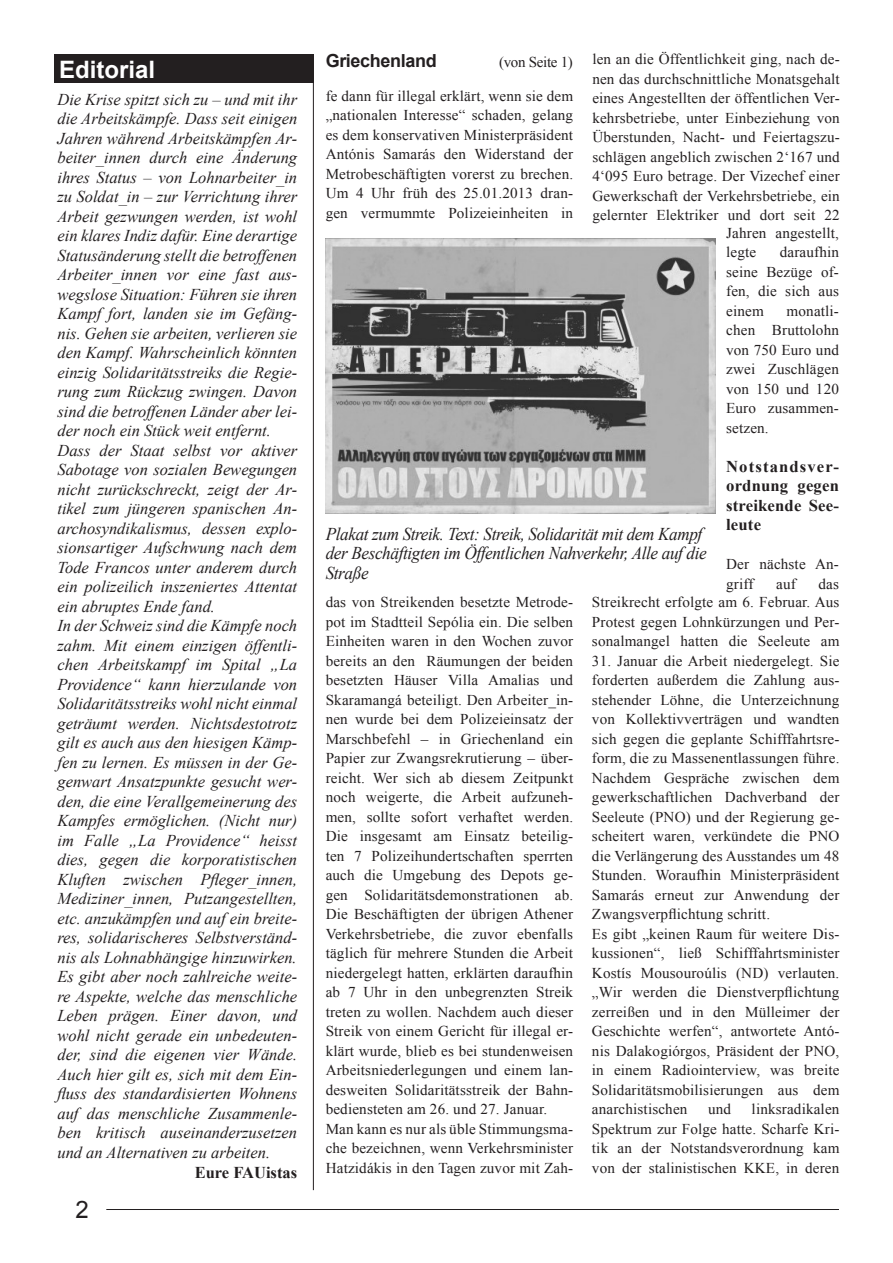
<style>
.page{position:relative;width:893px;height:1263px;background:#fff}
.page>*{position:absolute;margin:0;border:0;box-sizing:border-box;transform-origin:0 0}
.t1{font:700 24px "Arial";color:#fff}
.t2{font:24px "Arial";color:#231f20}
.t3{font:italic 18px/19.5px "Times New Roman";letter-spacing:-.02em;color:#231f20;scale:.95 1}
.t4{font:700 18px "Arial";letter-spacing:-.02em;color:#231f20}
.t5{font:italic 16.5px/19.5px "Times New Roman";color:#231f20}
.t6{font:700 16.5px/19.5px "Times New Roman";letter-spacing:.01em;color:#231f20;text-align:justify}
.t7{font:15px/19.5px "Times New Roman";letter-spacing:.01em;color:#231f20;text-align:justify}
.t8{font:15px "Times New Roman";letter-spacing:-.02em;color:#231f20}
</style>
<div class="page">
<div style="left:55px;top:54px;width:259px;height:29px;background:#231f20"></div>
<hr style="left:313px;top:54px;width:1px;height:1136px;background:#231f20">
<hr style="left:106px;top:1209px;width:733px;height:1px;background:#231f20">
<img style="left:326px;top:239px;width:389px;height:275px">
<h1 class="t1" style="left:59px;top:54px;width:98px">Editorial</h1>
<p class="t5" style="left:57px;top:89px;width:241px">Die Krise spitzt sich zu – und mit ihr die Arbeitskämpfe. Dass seit einigen Jahren während Arbeitskämpfen Ar&shy;beiter_innen durch eine Änderung ihres Status – von Lohnarbeiter_in zu Soldat_in – zur Verrichtung ihrer Arbeit gezwungen werden, ist wohl ein klares Indiz dafür. Eine derartige Statusänderung stellt die betroffenen Arbeiter_innen vor eine fast aus&shy;wegslose Situation: Führen sie ihren Kampf fort, landen sie im Gefäng&shy;nis. Gehen sie arbeiten, verlieren sie den Kampf. Wahrscheinlich könnten einzig Solidaritätsstreiks die Regie&shy;rung zum Rückzug zwingen. Davon sind die betroffenen Länder aber lei&shy;der noch ein Stück weit entfernt.<br>Dass der Staat selbst vor aktiver Sabotage von sozialen Bewegungen nicht zurückschreckt, zeigt der Ar&shy;tikel zum jüngeren spanischen An&shy;archosyndikalismus, dessen explo&shy;sionsartiger Aufschwung nach dem Tode Francos unter anderem durch ein polizeilich inszeniertes Attentat ein abruptes Ende fand.<br>In der Schweiz sind die Kämpfe noch zahm. Mit einem einzigen öffentli&shy;chen Arbeitskampf im Spital „La Providence“ kann hierzulande von Solidaritätsstreiks wohl nicht einmal geträumt werden. Nichtsdestotrotz gilt es auch aus den hiesigen Kämp&shy;fen zu lernen. Es müssen in der Ge&shy;genwart Ansatzpunkte gesucht wer&shy;den, die eine Verallgemeinerung des Kampfes ermöglichen. (Nicht nur) im Falle „La Providence“ heisst dies, gegen die korporatistischen Kluften zwischen Pfleger_innen, Mediziner_innen, Putzangestellten, etc. anzukämpfen und auf ein breite&shy;res, solidarischeres Selbstverständ&shy;nis als Lohnabhängige hinzuwirken.<br>Es gibt aber noch zahlreiche weite&shy;re Aspekte, welche das menschliche Leben prägen. Einer davon, und wohl nicht gerade ein unbedeuten&shy;der, sind die eigenen vier Wände.<br>Auch hier gilt es, sich mit dem Ein&shy;fluss des standardisierten Wohnens auf das menschliche Zusammenle&shy;ben kritisch auseinanderzusetzen und an Alternativen zu arbeiten.</p>
<p class="t6" style="left:195px;top:1162px;width:104px">Eure FAUistas</p>
<h1 class="t2" style="left:76px;top:1194px;width:15px">2</h1>
<p class="t4" style="left:326px;top:49px;width:113px">Griechenland</p>
<p class="t8" style="left:499px;top:52px;width:75px">(von Seite 1)</p>
<p class="t7" style="left:326px;top:86px;width:249px">fe dann für illegal erklärt, wenn sie dem „nationalen Interesse“ schaden, gelang es dem konservativen Ministerpräsident Antónis Samarás den Widerstand der Metrobeschäftigten vorerst zu brechen.<br>Um 4 Uhr früh des 25.01.2013 dran&shy;gen vermummte Polizeieinheiten in</p>
<p class="t7" style="left:592px;top:49px;width:249px">len an die Öffentlichkeit ging, nach de&shy;nen das durchschnittliche Monatsgehalt eines Angestellten der öffentlichen Ver&shy;kehrsbetriebe, unter Einbeziehung von Überstunden, Nacht- und Feiertagszu&shy;schlägen angeblich zwischen 2‘167 und 4‘095 Euro betrage. Der Vizechef einer Gewerkschaft der Verkehrsbetriebe, ein gelernter Elektriker und dort seit 22</p>
<p class="t3" style="left:326px;top:524px;width:403px">Plakat zum Streik. Text: Streik, Solidarität mit dem Kampf der Beschäftigten im Öffentlichen Nahverkehr, Alle auf die<br>Straße</p>
<p class="t7" style="left:726px;top:223px;width:114px">Jahren angestellt, legte</p>
<p class="t7" style="left:726px;top:242px;width:114px;text-indent:54px">daraufhin seine Bezüge of&shy;fen, die sich aus einem</p>
<p class="t7" style="left:726px;top:301px;width:114px;text-indent:60px">monatli&shy;chen Bruttolohn von 750 Euro und zwei Zuschlägen von 150 und 120<br>Euro zusammen&shy;setzen.</p>
<p class="t6" style="left:726px;top:456px;width:114px">Notstandsver&shy;ordnung gegen streikende See&shy;leute</p>
<p class="t7" style="left:726px;top:554px;width:114px">Der nächste An&shy;griff</p>
<p class="t7" style="left:776px;top:574px;width:21px">auf</p>
<p class="t7" style="left:818px;top:574px;width:22px">das</p>
<p class="t7" style="left:326px;top:592px;width:249px;text-align:left">das von Streikenden besetzte Metrode&shy;pot im Stadtteil Sepólia ein. Die selben Einheiten waren in den Wochen zuvor bereits an den Räumungen der beiden besetzten Häuser Villa Amalias und Skaramangá beteiligt. Den Arbeiter_in&shy;nen wurde bei dem Polizeieinsatz der Marschbefehl – in Griechenland ein Papier zur Zwangsrekrutierung – über&shy;reicht. Wer sich ab diesem Zeitpunkt noch weigerte, die Arbeit aufzuneh&shy;men, sollte sofort verhaftet werden.<br>Die insgesamt am Einsatz beteilig&shy;ten 7 Polizeihundertschaften sperrten auch die Umgebung des Depots ge&shy;gen Solidaritätsdemonstrationen ab.<br>Die Beschäftigten der übrigen Athener Verkehrsbetriebe, die zuvor ebenfalls täglich für mehrere Stunden die Arbeit niedergelegt hatten, erklärten daraufhin ab 7 Uhr in den unbegrenzten Streik treten zu wollen. Nachdem auch dieser Streik von einem Gericht für illegal er&shy;klärt wurde, blieb es bei stundenweisen Arbeitsniederlegungen und einem lan&shy;desweiten Solidaritätsstreik der Bahn&shy;bediensteten am 26. und 27. Januar.<br>Man kann es nur als üble Stimmungsma&shy;che bezeichnen, wenn Verkehrsminister Hatzidákis in den Tagen zuvor mit Zah-</p>
<p class="t7" style="left:592px;top:592px;width:249px">Streikrecht erfolgte am 6. Februar. Aus Protest gegen Lohnkürzungen und Per&shy;sonalmangel hatten die Seeleute am</p>
<p class="t7" style="left:592px;top:651px;width:249px;text-align:left">31. Januar die Arbeit niedergelegt. Sie forderten außerdem die Zahlung aus&shy;stehender Löhne, die Unterzeichnung von Kollektivverträgen und wandten sich gegen die geplante Schifffahrtsre&shy;form, die zu Massenentlassungen führe.<br>Nachdem Gespräche zwischen dem gewerkschaftlichen Dachverband der Seeleute (PNO) und der Regierung ge&shy;scheitert waren, verkündete die PNO die Verlängerung des Ausstandes um 48<br>Stunden. Woraufhin Ministerpräsident Samarás erneut zur Anwendung der Zwangsverpflichtung schritt.<br>Es gibt „keinen Raum für weitere Dis&shy;kussionen“, ließ Schifffahrtsminister Kostís Mousouroúlis (ND) verlauten. „Wir werden die Dienstverpflichtung zerreißen und in den Mülleimer der Geschichte werfen“, antwortete Antó&shy;nis Dalakogiórgos, Präsident der PNO, in einem Radiointerview, was breite Solidaritätsmobilisierungen aus dem anarchistischen</p>
<p class="t7" style="left:592px;top:1099px;width:249px;text-indent:160px">linksradikalen Spektrum zur Folge hatte. Scharfe Kri&shy;tik an der Notstandsverordnung kam von der stalinistischen KKE, in deren</p>
<p class="t7" style="left:708px;top:1099px;width:25px">und</p>
</div>
